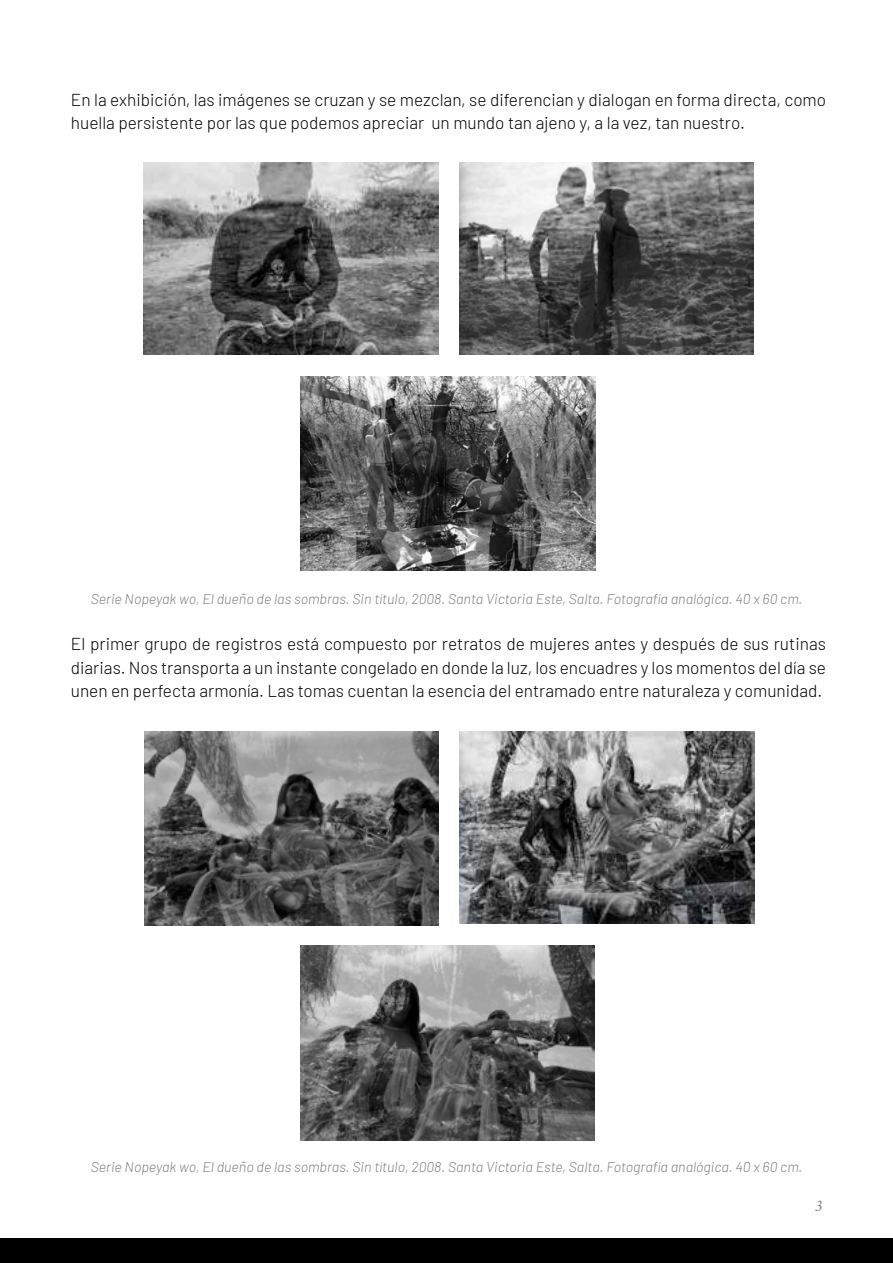
<style>
.page{position:relative;width:893px;height:1263px;background:#fff}
.page>*{position:absolute;margin:0;border:0;box-sizing:border-box;transform-origin:0 0}
.t1{font:300 17.25px/23.2px "Barlow";color:#000}
.t2{font:italic 16.5px "Crimson Text";color:#808080}
.t3{font:italic 300 14.25px "Barlow";color:#808080}
</style>
<div class="page">
<div style="left:0;top:1238px;width:893px;height:25px;background:#000"></div>
<img style="left:144px;top:162px;width:295px;height:192px">
<img style="left:300px;top:376px;width:295px;height:195px">
<img style="left:459px;top:162px;width:295px;height:192px">
<img style="left:301px;top:945px;width:294px;height:195px">
<img style="left:145px;top:732px;width:294px;height:193px">
<img style="left:460px;top:732px;width:294px;height:192px">
<p class="t1" style="left:71px;top:87px;width:757px">En la exhibición, las imágenes se cruzan y se mezclan, se diferencian y dialogan en forma directa, como huella persistente por las que podemos apreciar un mundo tan ajeno y, a la vez, tan nuestro.</p>
<p class="t3" style="left:91px;top:588px;width:713px">Serie Nopeyak wo, El dueño de las sombras. Sin título, 2008. Santa Victoria Este, Salta. Fotografía analógica. 40 x 60 cm.</p>
<p class="t1" style="left:71px;top:631px;width:757px;text-align:justify">El primer grupo de registros está compuesto por retratos de mujeres antes y después de sus rutinas diarias. Nos transporta a un instante congelado en donde la luz, los encuadres y los momentos del día se unen en perfecta armonía. Las tomas cuentan la esencia del entramado entre naturaleza y comunidad.</p>
<p class="t3" style="left:91px;top:1157px;width:713px">Serie Nopeyak wo, El dueño de las sombras. Sin título, 2008. Santa Victoria Este, Salta. Fotografía analógica. 40 x 60 cm.</p>
<p class="t2" style="left:815px;top:1197px;width:8px">3</p>
</div>
